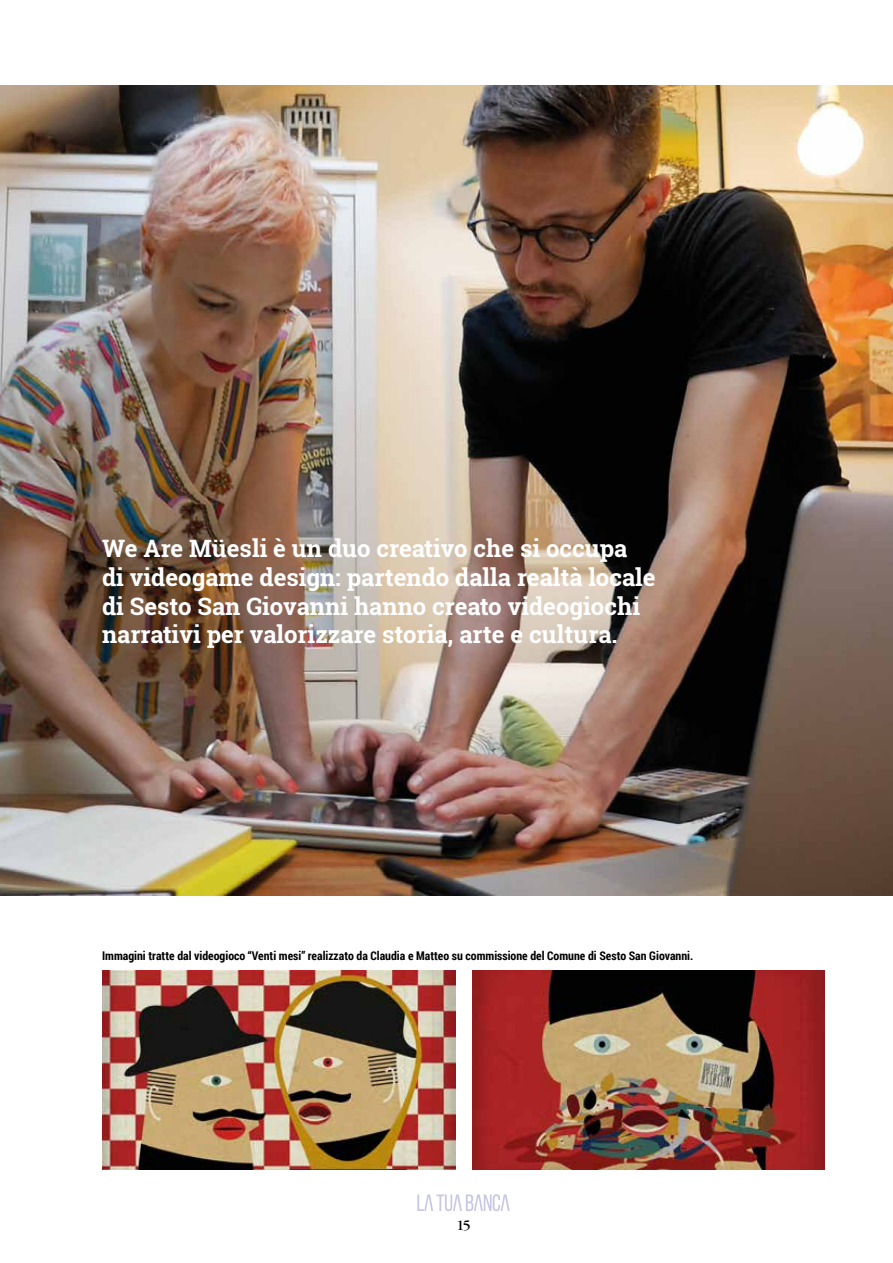
<style>
.page{position:relative;width:893px;height:1263px;background:#fff}
.page>*{position:absolute;margin:0;border:0;box-sizing:border-box;transform-origin:0 0}
.t1{font:700 24px/28.8px "Roboto Slab";color:#fff}
.t2{font:15px "Garamond";color:#000}
.t3{font:700 12px "Roboto Condensed";color:#000}
</style>
<div class="page">
<svg style="left:417px;top:1194px;width:93px;height:17px"></svg>
<img style="left:0;top:85px;width:893px;height:810px">
<img style="left:102px;top:971px;width:353px;height:198px">
<img style="left:472px;top:971px;width:353px;height:198px">
<p class="t1" style="left:102px;top:534px;width:555px">We Are Müesli è un duo creativo che si occupa<br>di videogame design: partendo dalla realtà locale di Sesto San Giovanni hanno creato videogiochi narrativi per valorizzare storia, arte e cultura.</p>
<p class="t3" style="left:102px;top:947px;width:593px">Immagini tratte dal videogioco “Venti mesi” realizzato da Claudia e Matteo su commissione del Comune di Sesto San Giovanni.</p>
<p class="t2" style="left:456px;top:1217px;width:16px">15</p>
</div>
